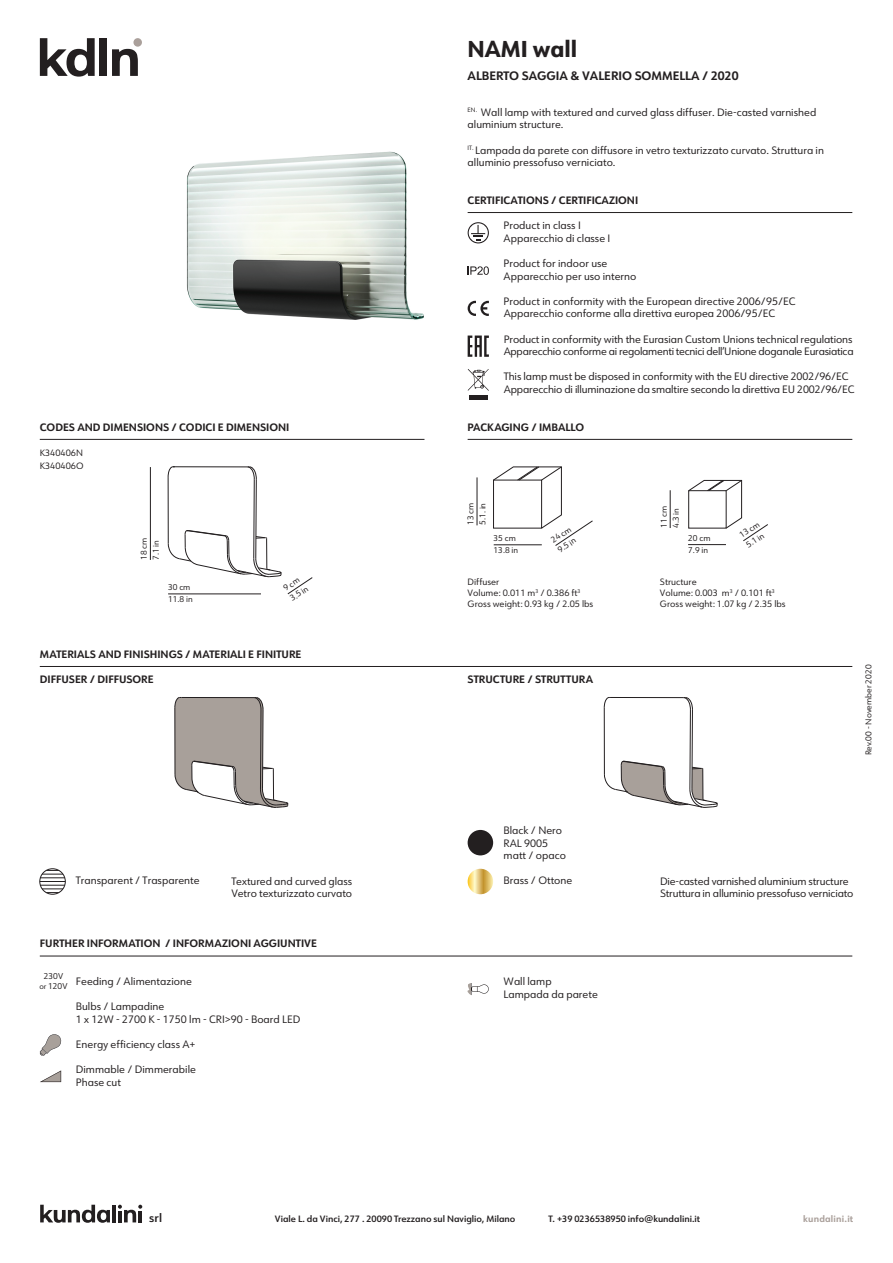
<style>
.page{position:relative;width:893px;height:1263px;background:#fff}
.page>*{position:absolute;margin:0;border:0;box-sizing:border-box;transform-origin:0 0}
.t1{font:800 22.5px "URW Form";color:#231f20}
.t2{font:700 12px "URW Form";color:#231f20}
.t3{font:600 11.7px "URW Form";color:#231f20}
.t4{font:10.5px/12.6px "URW Form";color:#231f20}
.t5{font:700 10.5px "URW Form";color:#231f20}
.t6{font:10.5px/12.6px "URW Form";letter-spacing:-.025em;color:#231f20}
.t7{font:9px/10.8px "URW Form";color:#231f20}
.t8{font:600 9px "URW Form";color:#231f20}
.t9{font:700 9px "URW Form";letter-spacing:.02em;color:#aaa09b}
.t10{font:8.25px/12px "URW Form";color:#231f20}
.s1{font-size:7.5px}
</style>
<div class="page">
<img style="left:187px;top:151px;width:302px;height:185px">
<hr style="left:40px;top:439px;width:384px;height:1px;background:#231f20">
<hr style="left:467px;top:439px;width:385px;height:1px;background:#231f20">
<hr style="left:467px;top:212px;width:385px;height:1px;background:#231f20">
<svg style="left:40px;top:1034px;width:22px;height:22px"></svg>
<svg style="left:40px;top:1070px;width:21px;height:12px"></svg>
<hr style="left:40px;top:956px;width:812px;height:1px;background:#231f20">
<svg style="left:467px;top:266px;width:22px;height:9px"></svg>
<div style="left:469px;top:395px;width:18px;height:5px;background:#231f20"></div>
<svg style="left:467px;top:369px;width:22px;height:22px"></svg>
<svg style="left:467px;top:301px;width:22px;height:15px"></svg>
<svg style="left:467px;top:222px;width:22px;height:21px"></svg>
<svg style="left:493px;top:466px;width:100px;height:80px"></svg>
<hr style="left:477px;top:477px;width:1px;height:48px;background:#231f20">
<hr style="left:688px;top:544px;width:38px;height:1px;background:#231f20">
<svg style="left:688px;top:480px;width:80px;height:61px"></svg>
<hr style="left:670px;top:490px;width:1px;height:38px;background:#231f20">
<hr style="left:40px;top:666px;width:812px;height:1px;background:#231f20">
<div style="left:467px;top:830px;width:26px;height:25px;background:#231f20;border-radius:50%"></div>
<svg style="left:467px;top:869px;width:26px;height:25px"></svg>
<hr style="left:168px;top:594px;width:93px;height:1px;background:#231f20">
<hr style="left:150px;top:467px;width:1px;height:93px;background:#231f20">
<div style="left:40px;top:868px;width:26px;height:27px;border:1px solid #231f20;border-radius:50%"></div>
<svg style="left:40px;top:870px;width:25px;height:23px"></svg>
<svg style="left:168px;top:466px;width:145px;height:128px"></svg>
<svg style="left:174px;top:697px;width:114px;height:111px"></svg>
<svg style="left:603px;top:697px;width:114px;height:111px"></svg>
<svg style="left:467px;top:983px;width:22px;height:12px"></svg>
<svg style="left:467px;top:336px;width:22px;height:21px"></svg>
<div style="left:133px;top:38px;width:9px;height:9px;background:#aaa09b;border-radius:50%"></div>
<div style="left:99px;top:38px;width:8px;height:38px;background:#231f20"></div>
<svg style="left:112px;top:49px;width:26px;height:27px"></svg>
<svg style="left:40px;top:38px;width:55px;height:39px"></svg>
<hr style="left:112px;top:1205px;width:4px;height:17px;background:#231f20">
<svg style="left:118px;top:1205px;width:24px;height:17px"></svg>
<hr style="left:118px;top:1211px;width:4px;height:11px;background:#231f20">
<hr style="left:138px;top:1211px;width:4px;height:11px;background:#231f20">
<svg style="left:40px;top:1205px;width:70px;height:18px"></svg>
<h1 class="t1" style="left:467px;top:33px;width:111px">NAMI wall</h1>
<p class="t2" style="left:467px;top:67px;width:272px">ALBERTO SAGGIA &amp; VALERIO SOMMELLA / 2020</p>
<p class="t4" style="left:467px;top:105px;width:350px"><sup>EN.</sup> Wall lamp with textured and curved glass diffuser. Die-casted varnished aluminium structure.</p>
<p class="t4" style="left:467px;top:143px;width:358px"><sup>IT.</sup> Lampada da parete con diffusore in vetro texturizzato curvato. Struttura in alluminio pressofuso verniciato.</p>
<p class="t5" style="left:467px;top:193px;width:172px">CERTIFICATIONS / CERTIFICAZIONI</p>
<p class="t4" style="left:503px;top:219px;width:108px">Product in class I<br>Apparecchio di classe I</p>
<p class="t4" style="left:503px;top:257px;width:134px">Product for indoor use<br>Apparecchio per uso interno</p>
<p class="t4" style="left:503px;top:294px;width:293px">Product in conformity with the European directive 2006/95/EC<br>Apparecchio conforme alla direttiva europea 2006/95/EC</p>
<p class="t6" style="left:503px;top:332px;width:351px">Product in conformity with the Eurasian Custom Unions technical regulations<br>Apparecchio conforme ai regolamenti tecnici dell’Unione doganale Eurasiatica</p>
<p class="t4" style="left:503px;top:370px;width:352px">This lamp must be disposed in conformity with the EU directive 2002/96/EC<br>Apparecchio di illuminazione da smaltire secondo la direttiva EU 2002/96/EC</p>
<p class="t5" style="left:40px;top:420px;width:251px">CODES AND DIMENSIONS / CODICI E DIMENSIONI</p>
<p class="t7" style="left:40px;top:446px;width:45px;line-height:12.6px">K340406N<br>K340406O</p>
<p class="t5" style="left:467px;top:420px;width:118px">PACKAGING / IMBALLO</p>
<p class="t10" style="left:138px;top:560px;width:24px;rotate:-90deg">18 cm<br>7.1 in</p>
<p class="t10" style="left:464px;top:525px;width:24px;rotate:-90deg">13 cm<br>5.1. in</p>
<p class="t10" style="left:493px;top:532px;width:26px">35 cm<br>13.8 in</p>
<p class="t10" style="left:548px;top:535px;width:24px;rotate:-34deg">24 cm<br>9.5 in</p>
<p class="t10" style="left:657px;top:528px;width:24px;rotate:-90deg">11 cm<br>4.3 in</p>
<p class="t10" style="left:688px;top:532px;width:24px">20 cm<br>7.9 in</p>
<p class="t10" style="left:736px;top:531px;width:24px;rotate:-34deg">13 cm<br>5.1 in</p>
<p class="t10" style="left:168px;top:581px;width:26px">30 cm<br>11.8 in</p>
<p class="t10" style="left:281px;top:584px;width:21px;rotate:-34deg">9 cm<br>3.5 in</p>
<p class="t7" style="left:467px;top:576px;width:127px">Diffuser<br>Volume: 0.011 m<sup>3</sup> / 0.386 ft<sup>3<br></sup>Gross weight: 0.93 kg / 2.05 lbs</p>
<p class="t7" style="left:660px;top:576px;width:127px">Structure<br>Volume: 0.003 m<sup>3</sup> / 0.101 ft<sup>3<br></sup>Gross weight: 1.07 kg / 2.35 lbs</p>
<p class="t5" style="left:40px;top:647px;width:263px">MATERIALS AND FINISHINGS / MATERIALI E FINITURE</p>
<p class="t5" style="left:40px;top:672px;width:115px">DIFFUSER / DIFFUSORE</p>
<p class="t5" style="left:467px;top:672px;width:127px">STRUCTURE / STRUTTURA</p>
<p class="t10" style="left:862px;top:755px;width:92px;rotate:-90deg">Rev.00 - November 2020</p>
<p class="t4" style="left:76px;top:874px;width:125px">Transparent / Trasparente</p>
<p class="t4" style="left:503px;top:824px;width:64px">Black / Nero<br>RAL 9005 matt / opaco</p>
<p class="t4" style="left:503px;top:874px;width:70px">Brass / Ottone</p>
<p class="t4" style="left:231px;top:874px;width:122px">Textured and curved glass<br>Vetro texturizzato curvato</p>
<p class="t4" style="left:660px;top:874px;width:195px">Die-casted varnished aluminium structure<br>Struttura in alluminio pressofuso verniciato</p>
<p class="t5" style="left:40px;top:936px;width:278px">FURTHER INFORMATION / INFORMAZIONI AGGIUNTIVE</p>
<p class="t4" style="left:76px;top:975px;width:117px">Feeding / Alimentazione</p>
<p class="t4" style="left:76px;top:1000px;width:226px">Bulbs / Lampadine<br>1 x 12W - 2700 K - 1750 lm - CRI&gt;90 - Board LED</p>
<p class="t4" style="left:76px;top:1038px;width:121px">Energy efficiency class A+</p>
<p class="t4" style="left:76px;top:1063px;width:122px">Dimmable / Dimmerabile<br>Phase cut</p>
<p class="t10" style="left:39px;top:971px;width:29px;line-height:9.9px;text-align:center">230V <span class="s1">or</span> 120V</p>
<p class="t4" style="left:503px;top:975px;width:96px">Wall lamp<br>Lampada da parete</p>
<p class="t3" style="left:149px;top:1210px;width:15px">srl</p>
<p class="t8" style="left:275px;top:1213px;width:242px">Viale L. da Vinci, 277 . 20090 Trezzano sul Naviglio, Milano</p>
<p class="t8" style="left:548px;top:1213px;width:153px">T. +39 0236538950 info@kundalini.it</p>
<p class="t9" style="left:803px;top:1213px;width:52px">kundalini.it</p>
</div>
